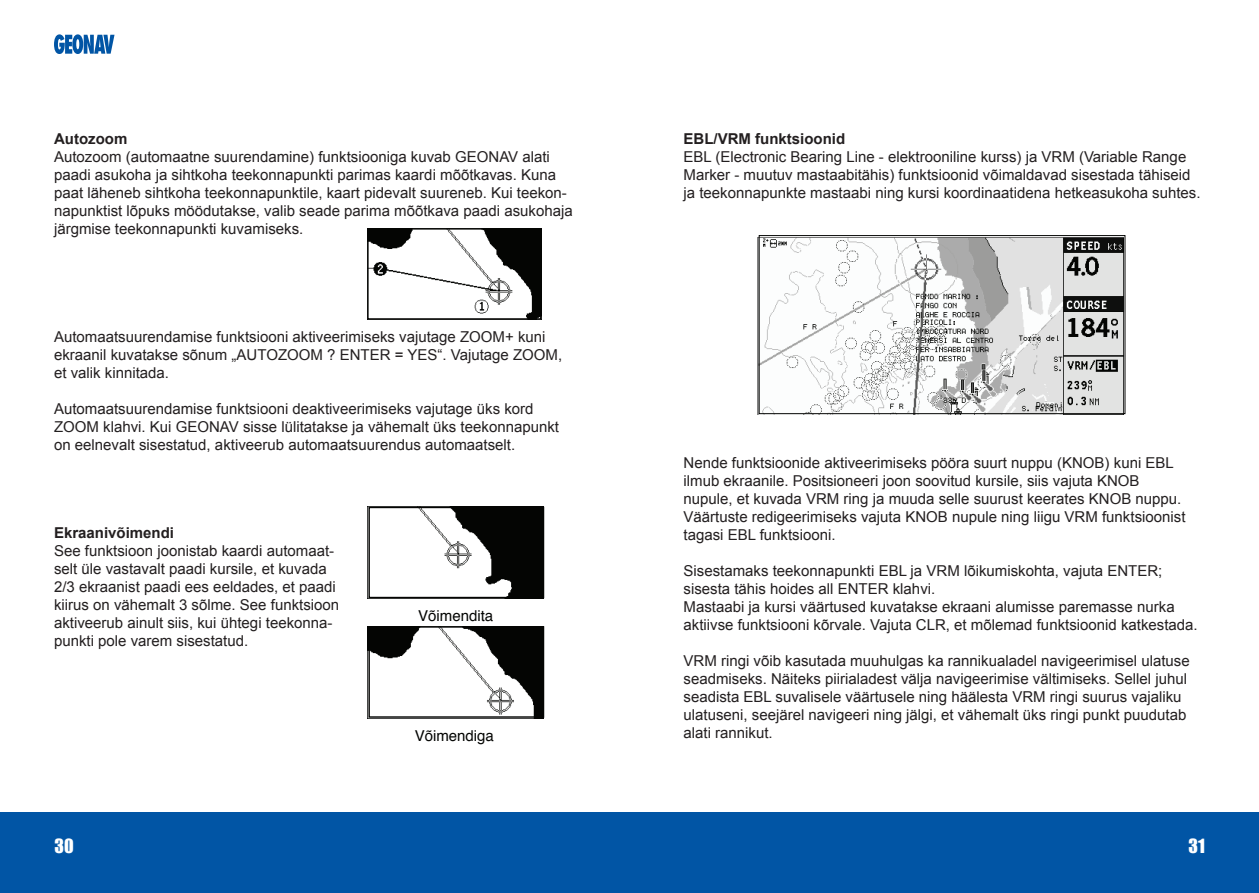
<style>
.page{position:relative;width:1259px;height:893px;background:#fff}
.page>*{position:absolute;margin:0;border:0;box-sizing:border-box;transform-origin:0 0}
.t1{font:18px "Impact";color:#fff}
.t2{font:15px/18px "Arial";color:#231f20}
.t3{font:700 15px "Arial";color:#231f20}
.t4{font:15px "Helvetica";color:#040503}
.t5{font:12px "Helvetica LTMM.1.800";color:#040503}
.s1{font-family:"Helvetica LTMM.68.800"}
.s2{font-family:"Helvetica LTMM.201.134"}
.s3{font-family:"Helvetica LTMM.201.201"}
.s4{font-family:"Helvetica LTMM.201.1"}
.s5{font-family:"Helvetica LTMM.134.867"}
.s6{font-family:"Helvetica LTMM.201.667"}
</style>
<div class="page">
<div style="left:0;top:812px;width:629px;height:81px;background:#0155a5"></div>
<svg style="left:54px;top:34px;width:60px;height:20px"></svg>
<div style="left:629px;top:812px;width:630px;height:81px;background:#0155a5"></div>
<img style="left:369px;top:230px;width:170px;height:88px">
<div style="left:367px;top:228px;width:174px;height:92px;border:1px solid #040503"></div>
<svg style="left:367px;top:506px;width:178px;height:213px"></svg>
<img style="left:370px;top:509px;width:172px;height:87px">
<div style="left:368px;top:507px;width:176px;height:91px;border:1px solid #040503"></div>
<img style="left:370px;top:628px;width:172px;height:88px">
<div style="left:368px;top:626px;width:176px;height:92px;border:1px solid #040503"></div>
<div style="left:385px;top:601px;width:141px;height:21px;background:#fff"></div>
<img style="left:757px;top:238px;width:366px;height:177px">
<div style="left:759px;top:235px;width:366px;height:179px;border:1px solid #040503"></div>
<p class="t3" style="left:54px;top:131px;width:75px">Autozoom</p>
<p class="t2" style="left:54px;top:148px;width:520px">Autozoom (automaatne suurendamine) funktsiooniga kuvab GEONAV alati paadi asukoha ja sihtkoha teekonnapunkti parimas kaardi mõõtkavas. Kuna paat läheneb sihtkoha teekonnapunktile, kaart pidevalt suureneb. Kui teekon&shy;napunktist lõpuks möödutakse, valib seade parima mõõtkava paadi asukohaja järgmise teekonnapunkti kuvamiseks.</p>
<p class="t2" style="left:54px;top:328px;width:510px">Automaatsuurendamise funktsiooni aktiveerimiseks vajutage ZOOM+ kuni ekraanil kuvatakse sõnum „AUTOZOOM ? ENTER = YES“. Vajutage ZOOM, et valik kinnitada.</p>
<p class="t2" style="left:54px;top:400px;width:506px">Automaatsuurendamise funktsiooni deaktiveerimiseks vajutage üks kord<br>ZOOM klahvi. Kui GEONAV sisse lülitatakse ja vähemalt üks teekonnapunkt on eelnevalt sisestatud, aktiveerub automaatsuurendus automaatselt.</p>
<p class="t3" style="left:54px;top:524px;width:122px">Ekraanivõimendi</p>
<p class="t2" style="left:54px;top:541px;width:287px">See funktsioon joonistab kaardi automaat&shy;selt üle vastavalt paadi kursile, et kuvada 2/3 ekraanist paadi ees eeldades, et paadi kiirus on vähemalt 3 sõlme. See funktsioon aktiveerub ainult siis, kui ühtegi teekonna&shy;punkti pole varem sisestatud.</p>
<p class="t5" style="left:401px;top:605px;width:111px"><span class="s1">W</span><span class="s2">i</span><span class="s3">t</span>hou<span class="s3">t</span> sc<span class="s4">r</span><span class="s5">ee</span>n <span class="s5">a</span><span class="s6">m</span>p<span class="s2">li</span><span class="s3">f</span><span class="s2">i</span><span class="s5">e</span><span class="s4">r</span></p>
<p class="t4" style="left:418px;top:609px;width:77px">Võimendita</p>
<p class="t4" style="left:415px;top:729px;width:81px">Võimendiga</p>
<p class="t3" style="left:683px;top:131px;width:163px">EBL/VRM funktsioonid</p>
<p class="t2" style="left:683px;top:148px;width:518px">EBL (Electronic Bearing Line - elektrooniline kurss) ja VRM (Variable Range<br>Marker - muutuv mastaabitähis) funktsioonid võimaldavad sisestada tähiseid ja teekonnapunkte mastaabi ning kursi koordinaatidena hetkeasukoha suhtes.</p>
<p class="t2" style="left:683px;top:454px;width:503px">Nende funktsioonide aktiveerimiseks pööra suurt nuppu (KNOB) kuni EBL ilmub ekraanile. Positsioneeri joon soovitud kursile, siis vajuta KNOB nupule, et kuvada VRM ring ja muuda selle suurust keerates KNOB nuppu.<br>Väärtuste redigeerimiseks vajuta KNOB nupule ning liigu VRM funktsioonist tagasi EBL funktsiooni.</p>
<p class="t2" style="left:683px;top:562px;width:516px">Sisestamaks teekonnapunkti EBL ja VRM lõikumiskohta, vajuta ENTER; sisesta tähis hoides all ENTER klahvi.<br>Mastaabi ja kursi väärtused kuvatakse ekraani alumisse paremasse nurka aktiivse funktsiooni kõrvale. Vajuta CLR, et mõlemad funktsioonid katkestada.</p>
<p class="t2" style="left:683px;top:652px;width:508px">VRM ringi võib kasutada muuhulgas ka rannikualadel navigeerimisel ulatuse seadmiseks. Näiteks piirialadest välja navigeerimise vältimiseks. Sellel juhul seadista EBL suvalisele väärtusele ning häälesta VRM ringi suurus vajaliku ulatuseni, seejärel navigeeri ning jälgi, et vähemalt üks ringi punkt puudutab alati rannikut.</p>
<p class="t1" style="left:55px;top:835px;width:21px">30</p>
<p class="t1" style="left:1188px;top:835px;width:18px">31</p>
</div>
